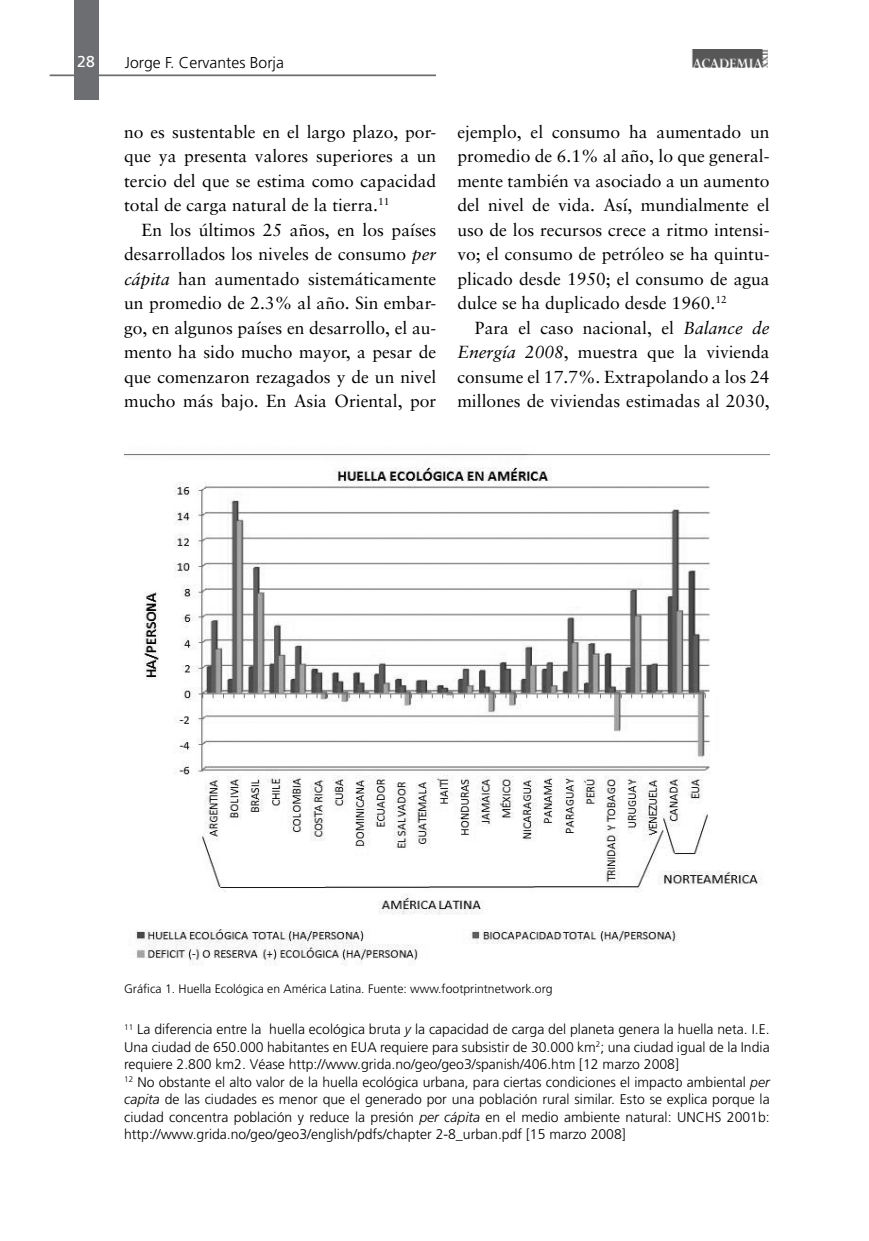
<style>
.page{position:relative;width:869px;height:1241px;background:#fff}
.page>*{position:absolute;margin:0;border:0;box-sizing:border-box;transform-origin:0 0}
.t1{font:17.5px/24.5px "Sabon";color:#000;text-align:justify}
.t2{font:300 15.75px "Frutiger";color:#000}
.t3{font:15.75px "Frutiger";color:#fff}
.t4{font:300 14px/17.5px "Frutiger";color:#000}
.t5{font:300 12.25px "Frutiger";color:#000}
.s1{font-style:italic}
</style>
<div class="page">
<div style="left:74px;top:0;width:25px;height:99px;background:#6d6e71"></div>
<hr style="left:50px;top:74px;width:386px;height:2px;background:#6d6e71">
<img style="left:692px;top:50px;width:76px;height:17px">
<img style="left:124px;top:454px;width:645px;height:512px">
<p class="t3" style="left:77px;top:52px;width:19px">28</p>
<p class="t2" style="left:125px;top:54px;width:160px">Jorge F. Cervantes Borja</p>
<p class="t1" style="left:124px;top:119px;width:313px">no es sustentable en el largo plazo, por&shy;que ya presenta valores superiores a un tercio del que se estima como capacidad total de carga natural de la tierra.<sup>11</sup></p>
<p class="t1" style="left:124px;top:217px;width:313px;text-indent:18px">En los últimos 25 años, en los países desarrollados los niveles de consumo <span class="s1">per cápita</span> han aumentado sistemáticamente un promedio de 2.3% al año. Sin embar&shy;go, en algunos países en desarrollo, el au&shy;mento ha sido mucho mayor, a pesar de que comenzaron rezagados y de un nivel mucho más bajo. En Asia Oriental, por</p>
<p class="t1" style="left:457px;top:119px;width:313px">ejemplo, el consumo ha aumentado un promedio de 6.1% al año, lo que general&shy;mente también va asociado a un aumento del nivel de vida. Así, mundialmente el uso de los recursos crece a ritmo intensi&shy;vo; el consumo de petróleo se ha quintu&shy;plicado desde 1950; el consumo de agua dulce se ha duplicado desde 1960.<sup>12</sup></p>
<p class="t1" style="left:457px;top:315px;width:313px;text-indent:18px">Para el caso nacional, el <span class="s1">Balance de Energía 2008</span>, muestra que la vivienda consume el 17.7%. Extrapolando a los 24 millones de viviendas estimadas al 2030,</p>
<p class="t5" style="left:124px;top:981px;width:430px">Gráfica 1. Huella Ecológica en América Latina. Fuente: www.footprintnetwork.org</p>
<p class="t4" style="left:124px;top:1020px;width:646px"><sup>11</sup> La diferencia entre la huella ecológica bruta <span class="s1">y</span> la capacidad de carga del planeta genera la huella neta. I.E.<br>Una ciudad de 650.000 habitantes en EUA requiere para subsistir de 30.000 km<sup>2</sup>; una ciudad igual de la India requiere 2.800 km2. Véase http://www.grida.no/geo/geo3/spanish/406.htm [12 marzo 2008]<br><sup>12</sup> No obstante el alto valor de la huella ecológica urbana, para ciertas condiciones el impacto ambiental <span class="s1">per capita</span> de las ciudades es menor que el generado por una población rural similar. Esto se explica porque la ciudad concentra población y reduce la presión <span class="s1">per cápita</span> en el medio ambiente natural: UNCHS 2001b: http://www.grida.no/geo/geo3/english/pdfs/chapter 2-8_urban.pdf [15 marzo 2008]</p>
</div>
